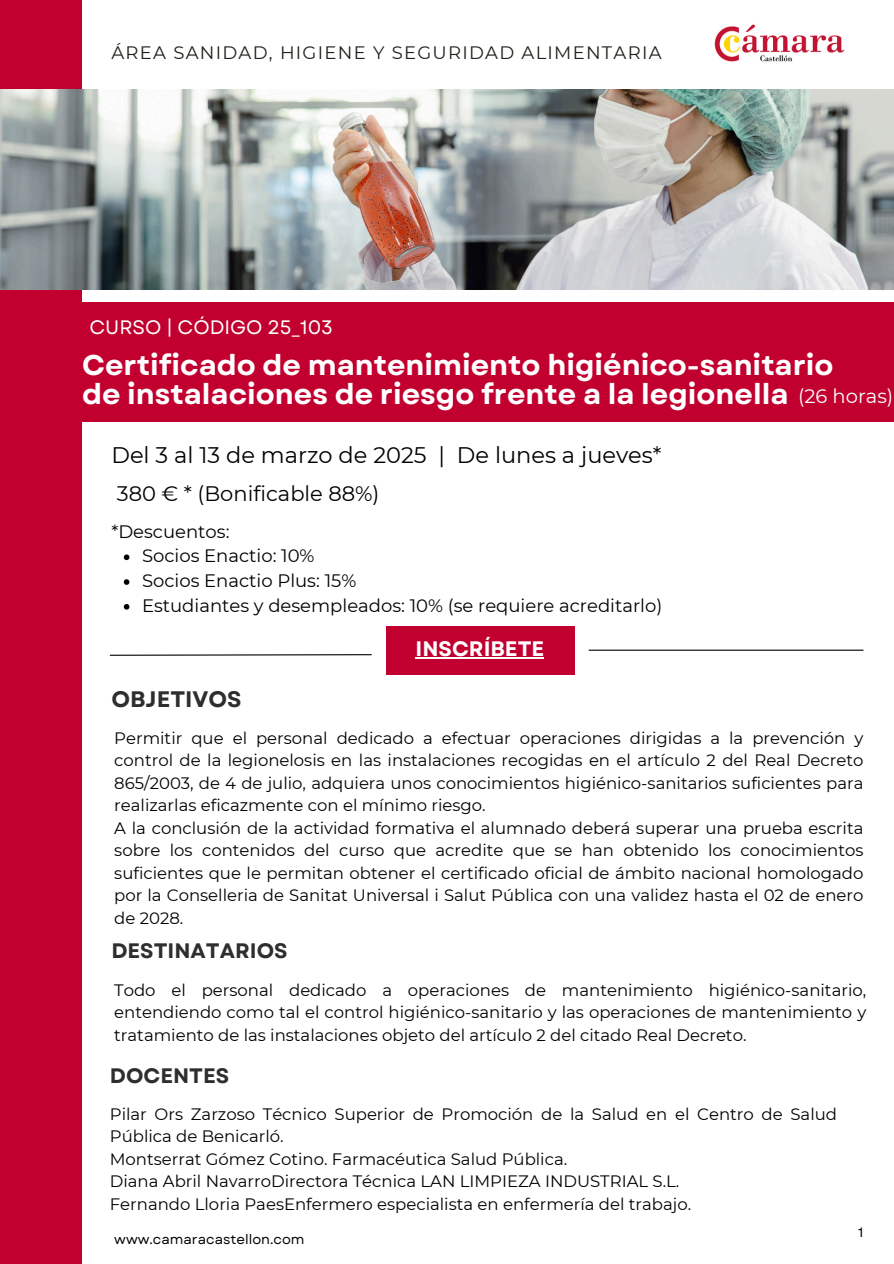
<style>
.page{position:relative;width:894px;height:1264px;background:#fff}
.page>*{position:absolute;margin:0;border:0;box-sizing:border-box;transform-origin:0 0}
.t1{font:700 28.5px/29.2px "Garet";color:#fff}
.t2{font:22.5px "Montserrat";color:#000}
.t3{font:700 22.5px "Garet";color:#2e2e2e}
.t4{font:21px "Montserrat";color:#000}
.t5{font:700 21px "Garet";color:#2e2e2e}
.t6{font:700 21px "Garet";color:#fff}
.t7{font:19.5px "Garet";color:#fff}
.t8{font:19.5px "Montserrat";color:#fff}
.t9{font:18px "Montserrat";color:#000}
.t10{font:18px "Montserrat";letter-spacing:.07em;color:#21211a}
.t11{font:16.5px/22.5px "Montserrat";color:#000}
.t12{font:13.5px "Garet";color:#000}
</style>
<div class="page">
<div style="left:0;top:0;width:82px;height:1263px;background:#c2002f"></div>
<img style="left:714px;top:24px;width:131px;height:38px">
<svg style="left:109px;top:654px;width:263px;height:2px"></svg>
<img style="left:0;top:89px;width:893px;height:201px">
<div style="left:0;top:302px;width:893px;height:120px;background:#c2002f"></div>
<svg style="left:124px;top:554px;width:5px;height:6px"></svg>
<svg style="left:124px;top:579px;width:5px;height:6px"></svg>
<svg style="left:124px;top:604px;width:5px;height:5px"></svg>
<div style="left:386px;top:626px;width:188px;height:48px;background:#c2002f"></div>
<hr style="left:415px;top:657px;width:129px;height:1px;background:#fff">
<hr style="left:588px;top:649px;width:275px;height:1px;background:#000">
<h4 class="t10" style="left:111px;top:42px;width:551px">ÁREA SANIDAD, HIGIENE Y SEGURIDAD ALIMENTARIA</h4>
<p class="t7" style="left:89px;top:313px;width:245px">CURSO | CÓDIGO 25_103</p>
<p class="t1" style="left:82px;top:350px;width:752px">Certificado de mantenimiento higiénico-sanitario de instalaciones de riesgo frente a la legionella</p>
<h6 class="t8" style="left:797px;top:384px;width:97px">(26 horas)</h6>
<h4 class="t2" style="left:111px;top:441px;width:551px">Del 3 al 13 de marzo de 2025 | De lunes a jueves*</h4>
<h1 class="t4" style="left:117px;top:480px;width:264px">380 € * (Bonificable 88%)</h1>
<h5 class="t9" style="left:111px;top:520px;width:120px">*Descuentos:</h5>
<p class="t9" style="left:142px;top:545px;width:174px">Socios Enactio: 10%</p>
<p class="t9" style="left:142px;top:569px;width:216px">Socios Enactio Plus: 15%</p>
<p class="t9" style="left:142px;top:594px;width:521px">Estudiantes y desempleados: 10% (se requiere acreditarlo)</p>
<p class="t3" style="left:111px;top:682px;width:132px">OBJETIVOS</p>
<h2 class="t6" style="left:415px;top:634px;width:130px">INSCRÍBETE</h2>
<h5 class="t11" style="left:114px;top:726px;width:750px">Permitir que el personal dedicado a efectuar operaciones dirigidas a la prevención y control de la legionelosis en las instalaciones recogidas en el artículo 2 del Real Decreto 865/2003, de 4 de julio, adquiera unos conocimientos higiénico-sanitarios suficientes para realizarlas eficazmente con el mínimo riesgo.<br>A la conclusión de la actividad formativa el alumnado deberá superar una prueba escrita sobre los contenidos del curso que acredite que se han obtenido los conocimientos suficientes que le permitan obtener el certificado oficial de ámbito nacional homologado por la Conselleria de Sanitat Universal i Salut Pública con una validez hasta el 02 de enero de 2028.</h5>
<h2 class="t5" style="left:111px;top:935px;width:178px">DESTINATARIOS</h2>
<h3 class="t11" style="left:114px;top:978px;width:753px;text-align:justify">Todo el personal dedicado a operaciones de mantenimiento higiénico-sanitario, entendiendo como tal el control higiénico-sanitario y las operaciones de mantenimiento y tratamiento de las instalaciones objeto del artículo 2 del citado Real Decreto.</h3>
<p class="t5" style="left:110px;top:1060px;width:121px">DOCENTES</p>
<h3 class="t11" style="left:110px;top:1102px;width:728px">Pilar Ors Zarzoso Técnico Superior de Promoción de la Salud en el Centro de Salud Pública de Benicarló.<br>Montserrat Gómez Cotino. Farmacéutica Salud Pública.<br>Diana Abril NavarroDirectora Técnica LAN LIMPIEZA INDUSTRIAL S.L.<br>Fernando Lloria PaesEnfermero especialista en enfermería del trabajo.</h3>
<h2 class="t12" style="left:114px;top:1229px;width:192px">www.camaracastellon.com</h2>
<h6 class="t12" style="left:858px;top:1222px;width:7px">1</h6>
</div>
